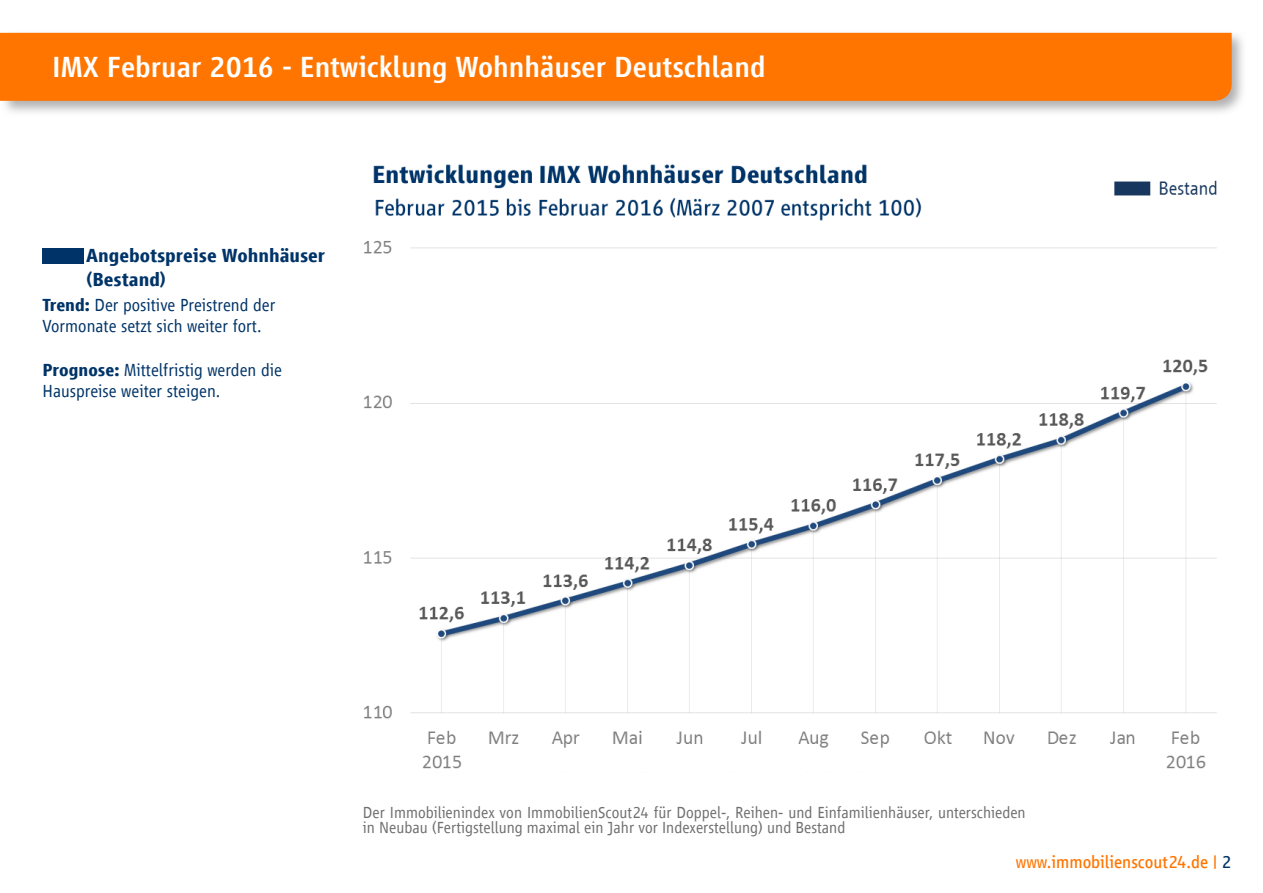
<style>
.page{position:relative;width:1263px;height:893px;background:#fff}
.page>*{position:absolute;margin:0;border:0;box-sizing:border-box;transform-origin:0 0}
.t1{font:500 30px "Scout Vialog";color:#fff}
.t2{font:700 19.5px/23.4px "Scout Vialog";color:#003468}
.t3{font:300 18px/21.6px "Scout Vialog";color:#003468}
.t4{font:18px "Scout Vialog";color:#ff7500}
.t5{font:300 16.5px/15px "Scout Vialog";color:#706f6f}
.s1{font-weight:700}
.s2{color:#003468}
</style>
<div class="page">
<svg style="left:0;top:32px;width:1243px;height:81px"></svg>
<div style="left:0;top:33px;width:1232px;height:68px;background:#ff7500"></div>
<img style="left:364px;top:164px;width:853px;height:605px">
<div style="left:43px;top:248px;width:41px;height:16px;background:#003468"></div>
<h1 class="t1" style="left:52px;top:50px;width:715px">IMX Februar 2016 - Entwicklung Wohnhäuser Deutschland</h1>
<p class="t2" style="left:86px;top:244px;width:241px">Angebotspreise Wohnhäuser (Bestand)</p>
<p class="t3" style="left:43px;top:294px;width:234px"><span class="s1">Trend:</span> Der positive Preistrend der<br>Vormonate setzt sich weiter fort.</p>
<p class="t3" style="left:43px;top:359px;width:241px"><span class="s1">Prognose:</span> Mittelfristig werden die<br>Hauspreise weiter steigen.</p>
<p class="t5" style="left:363px;top:805px;width:664px">Der Immobilienindex von ImmobilienScout24 für Doppel-, Reihen- und Einfamilienhäuser, unterschieden in Neubau (Fertigstellung maximal ein Jahr vor Indexerstellung) und Bestand</p>
<p class="t4" style="left:1016px;top:852px;width:217px">www.immobilienscout24.de | <span class="s2">2</span></p>
</div>
